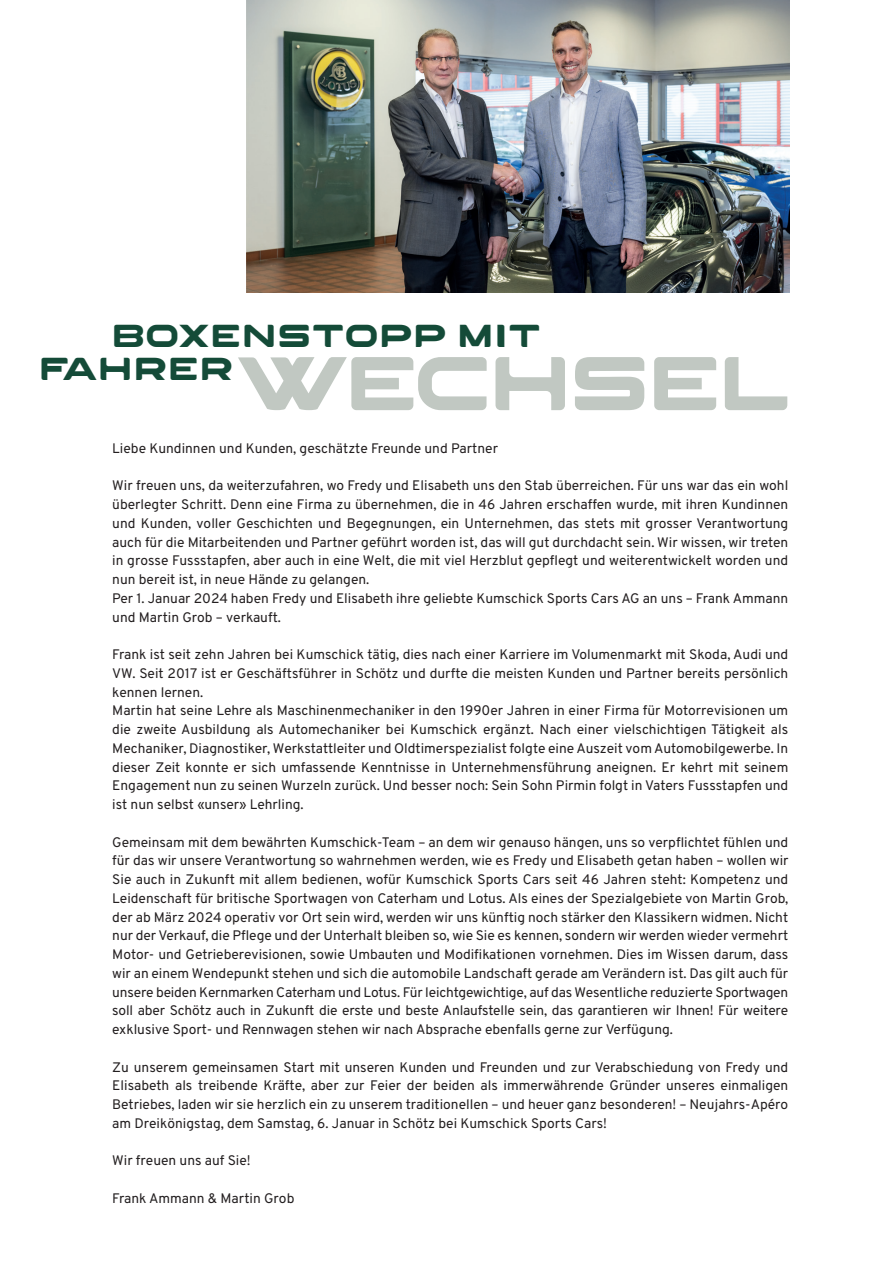
<style>
.page{position:relative;width:893px;height:1263px;background:#fff}
.page>*{position:absolute;margin:0;border:0;box-sizing:border-box;transform-origin:0 0}
.t1{font:78px "AGRESSIVE";color:#c1c8c2}
.t2{font:32.7px/33.3px "AGRESSIVE";letter-spacing:.06em;color:#144b38}
.t3{font:13.8px/18.8px "Overpass";color:#231f20}
</style>
<div class="page">
<img style="left:246px;top:0;width:543px;height:292px">
<h2 class="t2" style="left:40px;top:319px;width:502px;text-indent:73px">BOXENSTOPP MIT<br>FAHRER</h2>
<h1 class="t1" style="left:240px;top:342px;width:552px">WECHSEL</h1>
<p class="t3" style="left:112px;top:439px;width:387px">Liebe Kundinnen und Kunden, geschätzte Freunde und Partner</p>
<p class="t3" style="left:112px;top:476px;width:678px">Wir freuen uns, da weiterzufahren, wo Fredy und Elisabeth uns den Stab überreichen. Für uns war das ein wohl überlegter Schritt. Denn eine Firma zu übernehmen, die in 46 Jahren erschaffen wurde, mit ihren Kundinnen und Kunden, voller Geschichten und Begegnungen, ein Unternehmen, das stets mit grosser Verantwortung auch für die Mitarbeitenden und Partner geführt worden ist, das will gut durchdacht sein. Wir wissen, wir treten in grosse Fussstapfen, aber auch in eine Welt, die mit viel Herzblut gepflegt und weiterentwickelt worden und nun bereit ist, in neue Hände zu gelangen.<br>Per 1. Januar 2024 haben Fredy und Elisabeth ihre geliebte Kumschick Sports Cars AG an uns – Frank Ammann und Martin Grob – verkauft.</p>
<p class="t3" style="left:112px;top:645px;width:678px">Frank ist seit zehn Jahren bei Kumschick tätig, dies nach einer Karriere im Volumenmarkt mit Skoda, Audi und VW. Seit 2017 ist er Geschäftsführer in Schötz und durfte die meisten Kunden und Partner bereits persönlich kennen lernen.<br>Martin hat seine Lehre als Maschinenmechaniker in den 1990er Jahren in einer Firma für Motorrevisionen um die zweite Ausbildung als Automechaniker bei Kumschick ergänzt. Nach einer vielschichtigen Tätigkeit als Mechaniker, Diagnostiker, Werkstattleiter und Oldtimerspezialist folgte eine Auszeit vom Automobilgewerbe. In dieser Zeit konnte er sich umfassende Kenntnisse in Unternehmensführung aneignen. Er kehrt mit seinem Engagement nun zu seinen Wurzeln zurück. Und besser noch: Sein Sohn Pirmin folgt in Vaters Fussstapfen und ist nun selbst «unser» Lehrling.</p>
<p class="t3" style="left:112px;top:832px;width:678px;text-align:justify">Gemeinsam mit dem bewährten Kumschick-Team – an dem wir genauso hängen, uns so verpflichtet fühlen und für das wir unsere Verantwortung so wahrnehmen werden, wie es Fredy und Elisabeth getan haben – wollen wir Sie auch in Zukunft mit allem bedienen, wofür Kumschick Sports Cars seit 46 Jahren steht: Kompetenz und Leidenschaft für britische Sportwagen von Caterham und Lotus. Als eines der Spezialgebiete von Martin Grob, der ab März 2024 operativ vor Ort sein wird, werden wir uns künftig noch stärker den Klassikern widmen. Nicht nur der Verkauf, die Pflege und der Unterhalt bleiben so, wie Sie es kennen, sondern wir werden wieder vermehrt Motor- und Getrieberevisionen, sowie Umbauten und Modifikationen vornehmen. Dies im Wissen darum, dass wir an einem Wendepunkt stehen und sich die automobile Landschaft gerade am Verändern ist. Das gilt auch für unsere beiden Kernmarken Caterham und Lotus. Für leichtgewichtige, auf das Wesentliche reduzierte Sportwagen soll aber Schötz auch in Zukunft die erste und beste Anlaufstelle sein, das garantieren wir Ihnen! Für weitere exklusive Sport- und Rennwagen stehen wir nach Absprache ebenfalls gerne zur Verfügung.</p>
<p class="t3" style="left:112px;top:1057px;width:678px;text-align:justify">Zu unserem gemeinsamen Start mit unseren Kunden und Freunden und zur Verabschiedung von Fredy und Elisabeth als treibende Kräfte, aber zur Feier der beiden als immerwährende Gründer unseres einmaligen Betriebes, laden wir sie herzlich ein zu unserem traditionellen – und heuer ganz besonderen! – Neujahrs-Apéro am Dreikönigstag, dem Samstag, 6. Januar in Schötz bei Kumschick Sports Cars!</p>
<p class="t3" style="left:112px;top:1151px;width:140px">Wir freuen uns auf Sie!</p>
<p class="t3" style="left:112px;top:1189px;width:184px">Frank Ammann &amp; Martin Grob</p>
</div>
